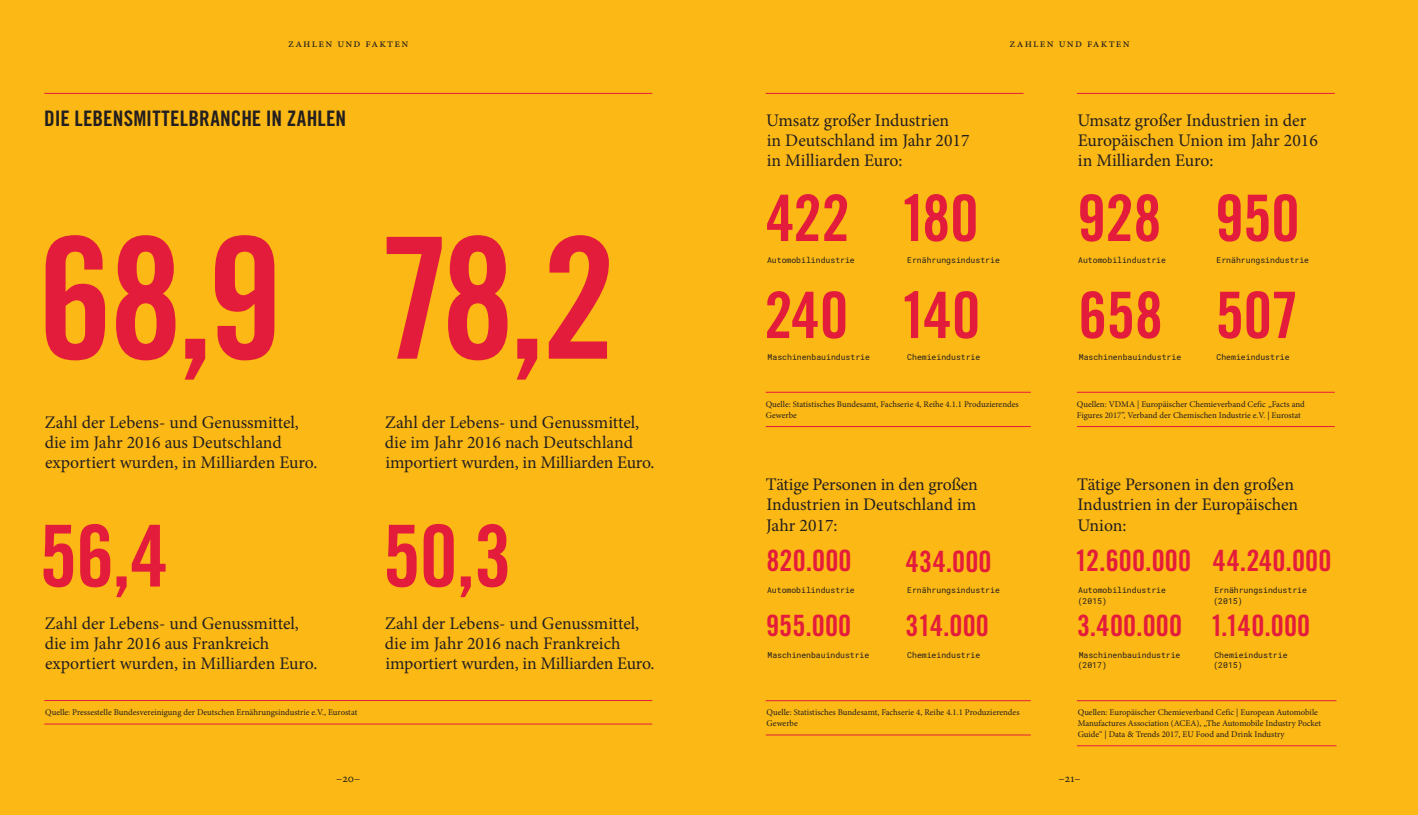
<style>
.page{position:relative;width:1418px;height:815px;background:#fff}
.page>*{position:absolute;margin:0;border:0;box-sizing:border-box;transform-origin:0 0}
.t1{font:168.75px "Trade Gothic Bold Cond Twenty";color:#e41c3b}
.t2{font:85.5px "Trade Gothic Bold Cond Twenty";color:#e41c3b}
.t3{font:64.12px "Trade Gothic Bold Cond Twenty";letter-spacing:-.005em;color:#e41c3b}
.t4{font:29.38px "Trade Gothic Bold Cond Twenty";letter-spacing:.005em;color:#e41c3b}
.t5{font:21.38px "Trade Gothic Bold Cond Twenty";letter-spacing:.005em;color:#231f20}
.t6{font:17.62px/20.1px "Minion Pro";color:#231f20}
.t7{font:11.88px "Minion Pro";letter-spacing:.1em;color:#231f20}
.t8{font:8.75px/10.8px "Minion Pro";color:#231f20}
.t9{font:8.12px/10.8px "Roboto Mono";color:#231f20}
</style>
<div class="page">
<div style="left:0;top:0;width:709px;height:815px;background:#fcb814"></div>
<div style="left:709px;top:0;width:708px;height:815px;background:#fcb814"></div>
<hr style="left:44px;top:93px;width:608px;height:1px;background:#e41c3b">
<hr style="left:765px;top:93px;width:258px;height:1px;background:#e41c3b">
<hr style="left:1076px;top:93px;width:258px;height:1px;background:#e41c3b">
<hr style="left:44px;top:700px;width:608px;height:1px;background:#e41c3b">
<hr style="left:44px;top:724px;width:608px;height:1px;background:#e41c3b">
<hr style="left:765px;top:392px;width:265px;height:1px;background:#e41c3b">
<hr style="left:765px;top:426px;width:265px;height:1px;background:#e41c3b">
<hr style="left:1076px;top:392px;width:258px;height:1px;background:#e41c3b">
<hr style="left:1076px;top:426px;width:258px;height:1px;background:#e41c3b">
<hr style="left:765px;top:700px;width:265px;height:1px;background:#e41c3b">
<hr style="left:765px;top:735px;width:265px;height:1px;background:#e41c3b">
<hr style="left:1076px;top:700px;width:260px;height:1px;background:#e41c3b">
<hr style="left:1076px;top:745px;width:260px;height:1px;background:#e41c3b">
<p class="t7" style="left:288px;top:35px;width:122px">zahlen und fakten</p>
<p class="t7" style="left:1009px;top:35px;width:122px">zahlen und fakten</p>
<p class="t5" style="left:44px;top:105px;width:303px">DIE LEBENSMITTELBRANCHE IN ZAHLEN</p>
<h1 class="t1" style="left:38px;top:196px;width:246px">68,9</h1>
<p class="t6" style="left:45px;top:412px;width:274px">Zahl der Lebens- und Genussmittel, die im Jahr 2016 aus Deutschland exportiert wurden, in Milliarden Euro.</p>
<h1 class="t1" style="left:377px;top:196px;width:241px">78,2</h1>
<p class="t6" style="left:385px;top:412px;width:271px">Zahl der Lebens- und Genussmittel, die im Jahr 2016 nach Deutschland importiert wurden, in Milliarden Euro.</p>
<h2 class="t2" style="left:39px;top:504px;width:130px">56,4</h2>
<h2 class="t2" style="left:383px;top:504px;width:131px">50,3</h2>
<p class="t6" style="left:45px;top:613px;width:274px">Zahl der Lebens- und Genussmittel, die im Jahr 2016 aus Frankreich exportiert wurden, in Milliarden Euro.</p>
<p class="t8" style="left:45px;top:707px;width:314px">Quelle: Pressestelle Bundesvereinigung der Deutschen Ernährungsindustrie e.V., Eurostat</p>
<p class="t6" style="left:385px;top:613px;width:271px">Zahl der Lebens- und Genussmittel, die im Jahr 2016 nach Frankreich importiert wurden, in Milliarden Euro.</p>
<p class="t6" style="left:766px;top:110px;width:205px">Umsatz großer Industrien<br>in Deutschland im Jahr 2017 in Milliarden Euro:</p>
<h3 class="t3" style="left:766px;top:179px;width:85px">422</h3>
<p class="t9" style="left:767px;top:254px;width:89px">Automobilindustrie</p>
<h3 class="t3" style="left:764px;top:276px;width:86px">240</h3>
<p class="t9" style="left:767px;top:351px;width:104px">Maschinenbauindustrie</p>
<h3 class="t3" style="left:899px;top:179px;width:80px">180</h3>
<p class="t9" style="left:907px;top:254px;width:94px">Ernährungsindustrie</p>
<h3 class="t3" style="left:899px;top:276px;width:82px">140</h3>
<p class="t9" style="left:907px;top:351px;width:75px">Chemieindustrie</p>
<p class="t6" style="left:1077px;top:110px;width:242px">Umsatz großer Industrien in der<br>Europäischen Union im Jahr 2016 in Milliarden Euro:</p>
<h3 class="t3" style="left:1077px;top:179px;width:86px">928</h3>
<p class="t9" style="left:1078px;top:254px;width:89px">Automobilindustrie</p>
<h3 class="t3" style="left:1078px;top:276px;width:86px">658</h3>
<p class="t9" style="left:1078px;top:351px;width:104px">Maschinenbauindustrie</p>
<h3 class="t3" style="left:1215px;top:179px;width:86px">950</h3>
<p class="t9" style="left:1216px;top:254px;width:94px">Ernährungsindustrie</p>
<h3 class="t3" style="left:1215px;top:276px;width:85px">507</h3>
<p class="t9" style="left:1216px;top:351px;width:75px">Chemieindustrie</p>
<p class="t8" style="left:765px;top:399px;width:254px">Quelle: Statistisches Bundesamt, Fachserie 4, Reihe 4.1.1 Produzierendes<br>Gewerbe</p>
<p class="t8" style="left:1076px;top:399px;width:229px">Quellen: VDMA | Europäischer Chemieverband Cefic „Facts and<br>Figures 2017”, Verband der Chemischen Industrie e.V. | Eurostat</p>
<p class="t6" style="left:766px;top:475px;width:213px;text-align:justify">Tätige Personen in den großen Industrien in Deutschland im Jahr 2017:</p>
<h3 class="t4" style="left:766px;top:543px;width:87px">820.000</h3>
<p class="t9" style="left:767px;top:584px;width:89px">Automobilindustrie</p>
<h3 class="t4" style="left:766px;top:608px;width:87px">955.000</h3>
<p class="t9" style="left:767px;top:649px;width:103px">Maschinenbauindustrie</p>
<h3 class="t4" style="left:905px;top:543px;width:87px">434.000</h3>
<p class="t9" style="left:907px;top:585px;width:94px">Ernährungsindustrie</p>
<h3 class="t4" style="left:905px;top:608px;width:85px">314.000</h3>
<p class="t9" style="left:907px;top:649px;width:75px">Chemieindustrie</p>
<p class="t6" style="left:1077px;top:475px;width:223px">Tätige Personen in den großen<br>Industrien in der Europäischen<br>Union:</p>
<h3 class="t4" style="left:1074px;top:543px;width:118px">12.600.000</h3>
<p class="t9" style="left:1077px;top:584px;width:90px">Automobilindustrie (2015)</p>
<h3 class="t4" style="left:1077px;top:608px;width:107px">3.400.000</h3>
<p class="t9" style="left:1077px;top:649px;width:104px">Maschinenbauindustrie (2017)</p>
<h3 class="t4" style="left:1212px;top:543px;width:120px">44.240.000</h3>
<p class="t9" style="left:1213px;top:584px;width:95px">Ernährungsindustrie (2015)</p>
<h3 class="t4" style="left:1210px;top:608px;width:101px">1.140.000</h3>
<p class="t9" style="left:1213px;top:649px;width:76px">Chemieindustrie (2015)</p>
<p class="t8" style="left:766px;top:707px;width:254px">Quelle: Statistisches Bundesamt, Fachserie 4, Reihe 4.1.1 Produzierendes<br>Gewerbe</p>
<p class="t8" style="left:1077px;top:707px;width:245px">Quellen: Europäischer Chemieverband Cefic | European Automobile<br>Manufactures Association (ACEA), „The Automobile Industry Pocket<br>Guide“ | Data &amp; Trends 2017, EU Food and Drink Industry</p>
<p class="t7" style="left:336px;top:770px;width:26px">–20–</p>
<p class="t7" style="left:1058px;top:770px;width:24px">–21–</p>
</div>
